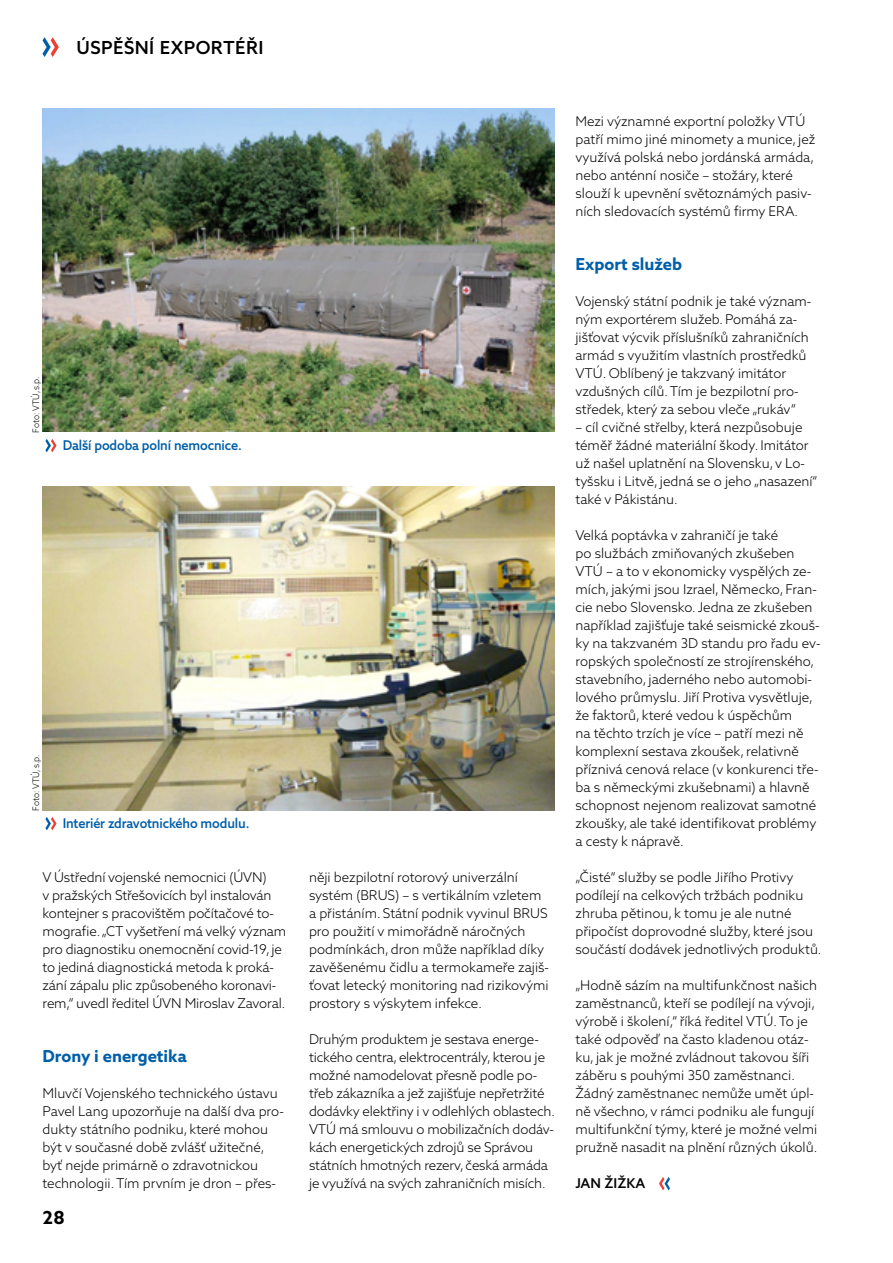
<style>
.page{position:relative;width:893px;height:1263px;background:#fff}
.page>*{position:absolute;margin:0;border:0;box-sizing:border-box;transform-origin:0 0}
.t1{font:500 18px "Azo Sans 2";letter-spacing:.025em;color:#000}
.t2{font:700 18px "Azo Sans 2";color:#000}
.t3{font:700 16.5px "Azo Sans 2";color:#005fa8}
.t4{font:300 13.5px/18px "Azo Sans 2";color:#000}
.t5{font:500 13.5px "Azo Sans 2";letter-spacing:-.01em;color:#005fa8;scale:.95 1}
.t6{font:500 13.5px "Azo Sans 2";color:#000}
.t7{font:300 9px "Azo Sans 2";letter-spacing:-.005em;color:#000;scale:.95 1}
</style>
<div class="page">
<svg style="left:659px;top:1177px;width:11px;height:13px"></svg>
<svg style="left:43px;top:37px;width:16px;height:20px"></svg>
<img style="left:42px;top:108px;width:512px;height:323px">
<img style="left:42px;top:486px;width:512px;height:324px">
<svg style="left:45px;top:439px;width:12px;height:13px"></svg>
<svg style="left:45px;top:817px;width:12px;height:13px"></svg>
<h1 class="t1" style="left:77px;top:37px;width:188px">ÚSPĚŠNÍ EXPORTÉŘI</h1>
<p class="t7" style="left:31px;top:433px;width:61px;rotate:-90deg">Foto: VTÚ, s.p.</p>
<p class="t5" style="left:63px;top:437px;width:190px">Další podoba polní nemocnice.</p>
<p class="t7" style="left:31px;top:811px;width:61px;rotate:-90deg">Foto: VTÚ, s.p.</p>
<p class="t5" style="left:63px;top:815px;width:198px">Interiér zdravotnického modulu.</p>
<p class="t4" style="left:43px;top:868px;width:245px">V Ústřední vojenské nemocnici (ÚVN)<br>v pražských Střešovicích byl instalován kontejner s pracovištěm počítačové to&shy;mografie. „CT vyšetření má velký význam pro diagnostiku onemocnění covid-19, je to jediná diagnostická metoda k proká&shy;zání zápalu plic způsobeného koronavi&shy;rem,“ uvedl ředitel ÚVN Miroslav Zavoral.</p>
<p class="t3" style="left:43px;top:1046px;width:146px">Drony i energetika</p>
<p class="t4" style="left:43px;top:1084px;width:243px">Mluvčí Vojenského technického ústavu Pavel Lang upozorňuje na další dva pro&shy;dukty státního podniku, které mohou být v současné době zvlášť užitečné, byť nejde primárně o zdravotnickou technologii. Tím prvním je dron – přes-</p>
<h1 class="t2" style="left:43px;top:1207px;width:24px">28</h1>
<p class="t4" style="left:309px;top:868px;width:241px">něji bezpilotní rotorový univerzální systém (BRUS) – s vertikálním vzletem a přistáním. Státní podnik vyvinul BRUS pro použití v mimořádně náročných podmínkách, dron může například díky zavěšenému čidlu a termokameře zajiš&shy;ťovat letecký monitoring nad rizikovými prostory s výskytem infekce.</p>
<p class="t4" style="left:309px;top:1030px;width:247px">Druhým produktem je sestava energe&shy;tického centra, elektrocentrály, kterou je možné namodelovat přesně podle po&shy;třeb zákazníka a jež zajišťuje nepřetržité dodávky elektřiny i v odlehlých oblastech.<br>VTÚ má smlouvu o mobilizačních dodáv&shy;kách energetických zdrojů se Správou státních hmotných rezerv, česká armáda je využívá na svých zahraničních misích.</p>
<p class="t4" style="left:575px;top:112px;width:241px">Mezi významné exportní položky VTÚ patří mimo jiné minomety a munice, jež využívá polská nebo jordánská armáda, nebo anténní nosiče – stožáry, které slouží k upevnění světoznámých pasiv&shy;ních sledovacích systémů firmy ERA.</p>
<p class="t3" style="left:575px;top:254px;width:108px">Export služeb</p>
<p class="t4" style="left:575px;top:292px;width:237px">Vojenský státní podnik je také význam&shy;ným exportérem služeb. Pomáhá za&shy;jišťovat výcvik příslušníků zahraničních armád s využitím vlastních prostředků VTÚ. Oblíbený je takzvaný imitátor vzdušných cílů. Tím je bezpilotní pro&shy;středek, který za sebou vleče „rukáv“</p>
<p class="t4" style="left:575px;top:418px;width:243px">– cíl cvičné střelby, která nezpůsobuje téměř žádné materiální škody. Imitátor už našel uplatnění na Slovensku, v Lo&shy;tyšsku i Litvě, jedná se o jeho „nasazení“ také v Pákistánu.</p>
<p class="t4" style="left:575px;top:526px;width:247px">Velká poptávka v zahraničí je také<br>po službách zmiňovaných zkušeben VTÚ – a to v ekonomicky vyspělých ze&shy;mích, jakými jsou Izrael, Německo, Fran&shy;cie nebo Slovensko. Jedna ze zkušeben například zajišťuje také seismické zkouš&shy;ky na takzvaném 3D standu pro řadu ev&shy;ropských společností ze strojírenského, stavebního, jaderného nebo automobi&shy;lového průmyslu. Jiří Protiva vysvětluje, že faktorů, které vedou k úspěchům<br>na těchto trzích je více – patří mezi ně komplexní sestava zkoušek, relativně příznivá cenová relace (v konkurenci tře&shy;ba s německými zkušebnami) a hlavně schopnost nejenom realizovat samotné zkoušky, ale také identifikovat problémy a cesty k nápravě.</p>
<p class="t4" style="left:575px;top:868px;width:248px">„Čisté“ služby se podle Jiřího Protivy podílejí na celkových tržbách podniku zhruba pětinou, k tomu je ale nutné připočíst doprovodné služby, které jsou součástí dodávek jednotlivých produktů.</p>
<p class="t4" style="left:575px;top:976px;width:243px">„Hodně sázím na multifunkčnost našich zaměstnanců, kteří se podílejí na vývoji, výrobě i školení,“ říká ředitel VTÚ. To je také odpověď na často kladenou otáz&shy;ku, jak je možné zvládnout takovou šíři záběru s pouhými 350 zaměstnanci.<br>Žádný zaměstnanec nemůže umět úpl&shy;ně všechno, v rámci podniku ale fungují multifunkční týmy, které je možné velmi pružně nasadit na plnění různých úkolů.</p>
<p class="t6" style="left:575px;top:1175px;width:71px">JAN ŽIŽKA</p>
</div>
